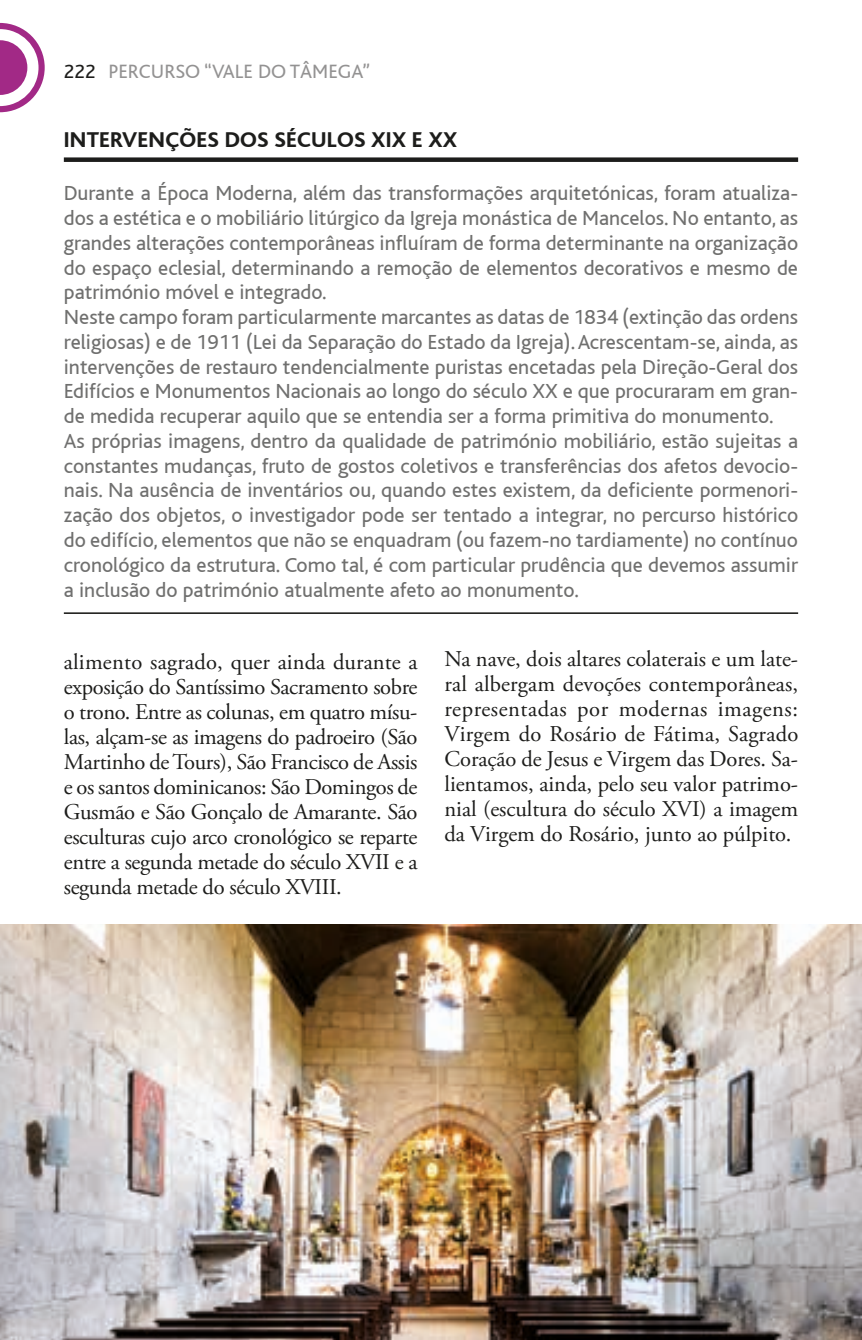
<style>
.page{position:relative;width:862px;height:1340px;background:#fff}
.page>*{position:absolute;margin:0;border:0;box-sizing:border-box;transform-origin:0 0}
.t1{font:22.5px/25px "Adobe Garamond Pro";letter-spacing:-.015em;color:#1d1d1b;text-align:justify}
.t2{font:800 22.5px "Bliss";letter-spacing:.01em;color:#1d1d1b}
.t3{font:21.38px/24.8px "Bliss";color:#70706f}
.t4{font:20.25px "Bliss";color:#939292}
.s1{color:#1d1d1b}
</style>
<div class="page">
<svg style="left:0;top:23px;width:45px;height:89px"></svg>
<img style="left:0;top:924px;width:861px;height:415px">
<hr style="left:64px;top:612px;width:733px;height:2px;background:#1d1d1b">
<div style="left:64px;top:157px;width:733px;height:5px;background:#1d1d1b"></div>
<p class="t4" style="left:64px;top:61px;width:308px"><span class="s1">222</span> PERCURSO “VALE DO TÂMEGA”</p>
<p class="t2" style="left:64px;top:128px;width:394px">INTERVENÇÕES DOS SÉCULOS XIX E XX</p>
<p class="t3" style="left:64px;top:181px;width:735px">Durante a Época Moderna, além das transformações arquitetónicas, foram atualiza&shy;dos a estética e o mobiliário litúrgico da Igreja monástica de Mancelos. No entanto, as grandes alterações contemporâneas influíram de forma determinante na organização do espaço eclesial, determinando a remoção de elementos decorativos e mesmo de património móvel e integrado.<br>Neste campo foram particularmente marcantes as datas de 1834 (extinção das ordens religiosas) e de 1911 (Lei da Separação do Estado da Igreja). Acrescentam-se, ainda, as intervenções de restauro tendencialmente puristas encetadas pela Direção-Geral dos Edifícios e Monumentos Nacionais ao longo do século XX e que procuraram em gran&shy;de medida recuperar aquilo que se entendia ser a forma primitiva do monumento.<br>As próprias imagens, dentro da qualidade de património mobiliário, estão sujeitas a constantes mudanças, fruto de gostos coletivos e transferências dos afetos devocio&shy;nais. Na ausência de inventários ou, quando estes existem, da deficiente pormenori&shy;zação dos objetos, o investigador pode ser tentado a integrar, no percurso histórico do edifício, elementos que não se enquadram (ou fazem-no tardiamente) no contínuo cronológico da estrutura. Como tal, é com particular prudência que devemos assumir a inclusão do património atualmente afeto ao monumento.</p>
<p class="t1" style="left:64px;top:649px;width:355px">alimento sagrado, quer ainda durante a exposição do Santíssimo Sacramento sobre o trono. Entre as colunas, em quatro mísu&shy;las, alçam-se as imagens do padroeiro (São Martinho de Tours), São Francisco de Assis e os santos dominicanos: São Domingos de Gusmão e São Gonçalo de Amarante. São esculturas cujo arco cronológico se reparte entre a segunda metade do século XVII e a segunda metade do século XVIII.</p>
<p class="t1" style="left:444px;top:647px;width:355px">Na nave, dois altares colaterais e um late&shy;ral albergam devoções contemporâneas, representadas por modernas imagens:<br>Virgem do Rosário de Fátima, Sagrado Coração de Jesus e Virgem das Dores. Sa&shy;lientamos, ainda, pelo seu valor patrimo&shy;nial (escultura do século XVI) a imagem da Virgem do Rosário, junto ao púlpito.</p>
</div>
